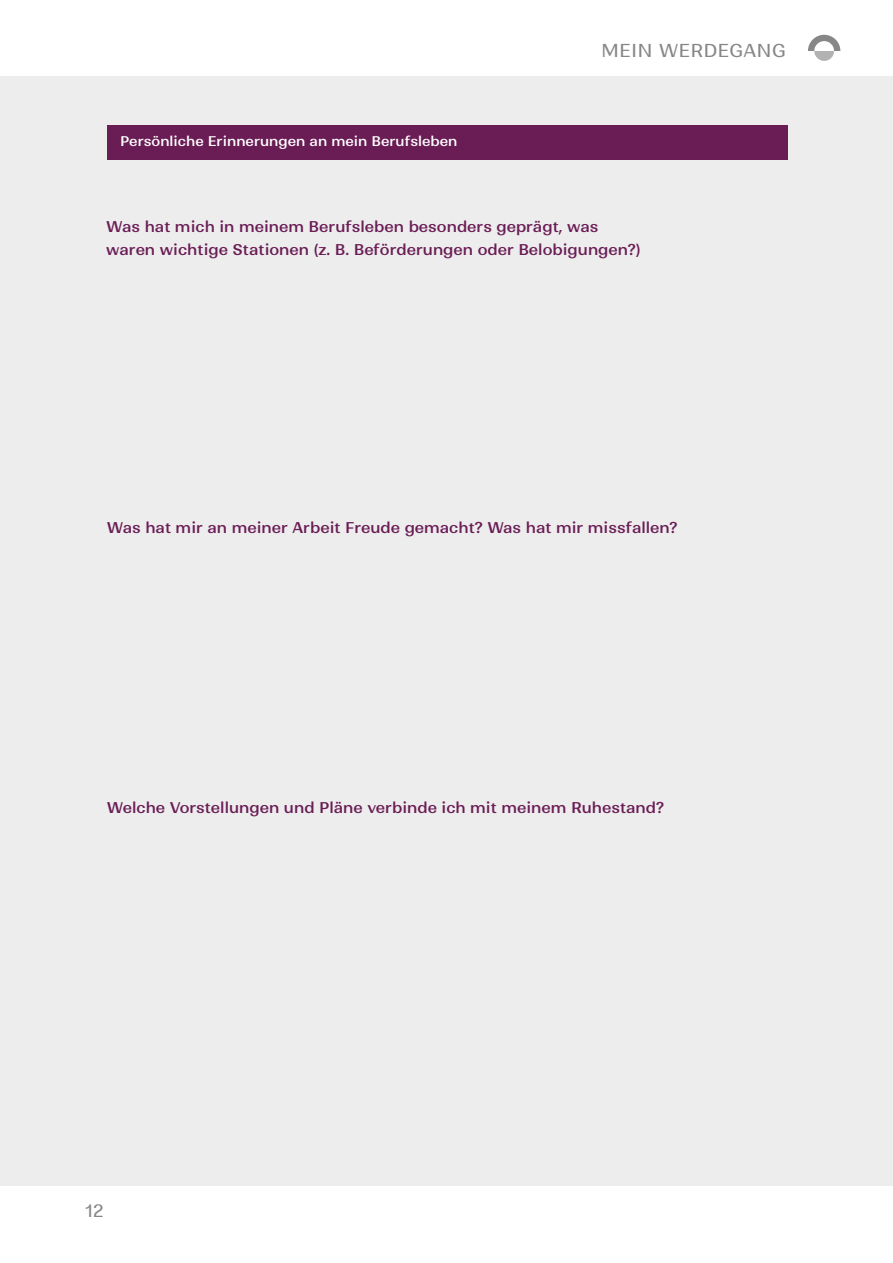
<style>
.page{position:relative;width:893px;height:1263px;background:#fff}
.page>*{position:absolute;margin:0;border:0;box-sizing:border-box;transform-origin:0 0}
.t1{font:18px "Ranade";letter-spacing:.01em;color:#878787}
.t2{font:500 15px/22.5px "Ranade";color:#6a1d55}
.t3{font:500 13.5px "Ranade";color:#fff}
</style>
<div class="page">
<div style="left:0;top:77px;width:893px;height:1109px;background:#ededed"></div>
<div style="left:107px;top:125px;width:680px;height:34px;background:#6a1d55"></div>
<svg style="left:808px;top:35px;width:32px;height:26px"></svg>
<p class="t3" style="left:120px;top:133px;width:339px">Persönliche Erinnerungen an mein Berufsleben</p>
<p class="t1" style="left:601px;top:39px;width:186px">MEIN WERDEGANG</p>
<p class="t2" style="left:106px;top:215px;width:536px">Was hat mich in meinem Berufsleben besonders geprägt, was waren wichtige Stationen (z. B. Beförderungen oder Belobigungen?)</p>
<p class="t2" style="left:107px;top:516px;width:572px">Was hat mir an meiner Arbeit Freude gemacht? Was hat mir missfallen?</p>
<p class="t2" style="left:107px;top:796px;width:559px">Welche Vorstellungen und Pläne verbinde ich mit meinem Ruhestand?</p>
<p class="t1" style="left:85px;top:1199px;width:20px">12</p>
</div>
